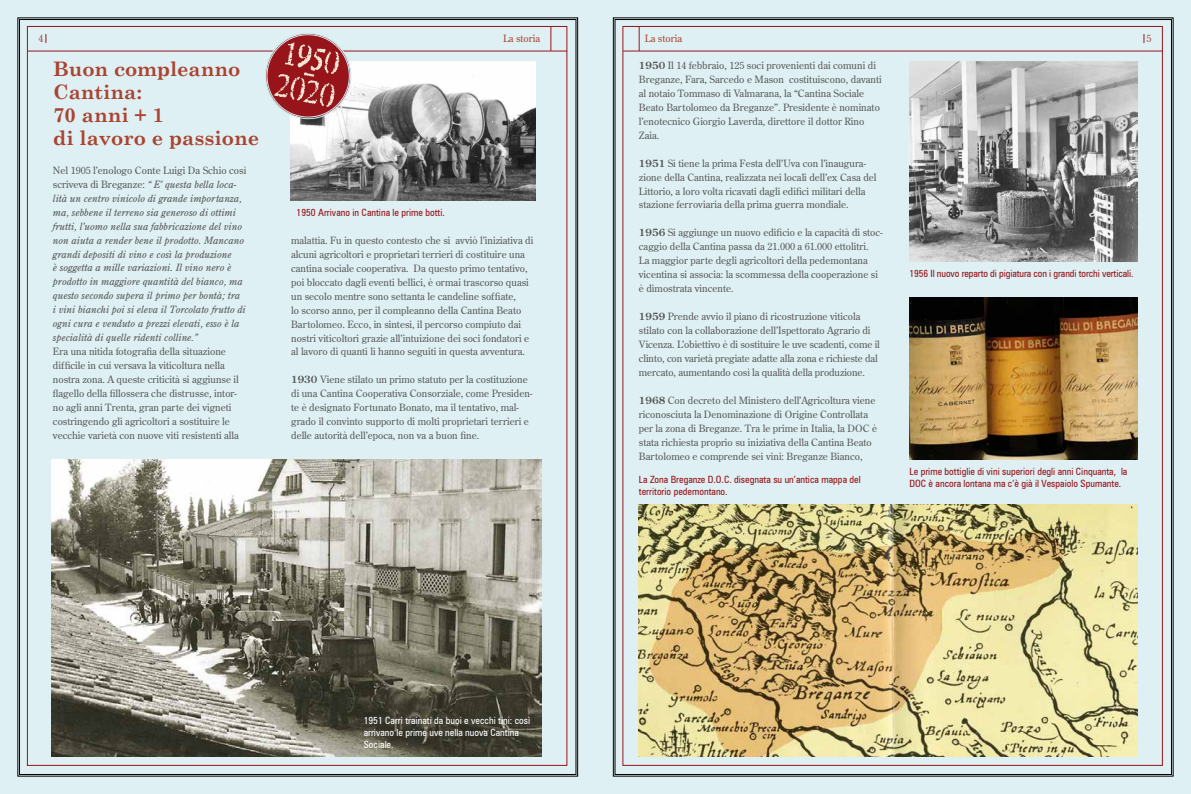
<style>
.page{position:relative;width:1191px;height:794px;background:#fff}
.page>*{position:absolute;margin:0;border:0;box-sizing:border-box;transform-origin:0 0}
.t1{font:700 20px/23px "Century Schoolbook";color:#aa4330}
.t2{font:10px/14px "Century Old Style Std";color:#58585a}
.t3{font:italic 10px/14px "Century Old Style Std";color:#58585a}
.t4{font:condensed 10px/12px "Zurich BT";color:#98141b}
.t5{font:condensed 10px/12px "Zurich BT";color:#fff}
.t6{font:10px "Century Old Style Std";color:#aa4330}
.s1{font-style:normal}
.s2{font-weight:700}
</style>
<div class="page">
<div style="left:595px;top:0;width:596px;height:794px;background:#def0f3"></div>
<svg style="left:613px;top:18px;width:560px;height:758px"></svg>
<hr style="left:623px;top:51px;width:539px;height:1px;background:#98141b">
<svg style="left:639px;top:27px;width:1px;height:24px"></svg>
<div style="left:0;top:0;width:595px;height:794px;background:#def0f3"></div>
<div style="left:18px;top:18px;width:560px;height:758px;background:#def0f3"></div>
<hr style="left:27px;top:51px;width:540px;height:1px;background:#98141b">
<svg style="left:550px;top:27px;width:1px;height:24px"></svg>
<img style="left:291px;top:61px;width:245px;height:139px">
<img style="left:52px;top:459px;width:489px;height:297px">
<img style="left:909px;top:61px;width:228px;height:201px">
<img style="left:639px;top:504px;width:498px;height:252px">
<img style="left:909px;top:297px;width:228px;height:162px">
<svg style="left:266px;top:34px;width:84px;height:84px"></svg>
<div style="left:267px;top:35px;width:82px;height:82px;border:1px solid #cfe9ed;border-radius:50%"></div>
<svg style="left:274px;top:41px;width:67px;height:67px;background:#aa4345"></svg>
<p class="t6" style="left:38px;top:32px;width:6px">4</p>
<h1 class="t1" style="left:53px;top:57px;width:208px">Buon compleanno<br>Cantina:<br>70 anni + 1<br>di lavoro e passione</h1>
<p class="t3" style="left:53px;top:163px;width:195px"><span class="s1">Nel 1905 l’enologo Conte Luigi Da Schio così scriveva di Breganze:</span> “ E’ questa bella loca&shy;lità un centro vinicolo di grande importanza, ma, sebbene il terreno sia generoso di ottimi frutti, l’uomo nella sua fabbricazione del vino non aiuta a render bene il prodotto. Mancano grandi depositi di vino e così la produzione<br>è soggetta a mille variazioni. Il vino nero è prodotto in maggiore quantità del bianco, ma questo secondo supera il primo per bontà; tra<br>i vini bianchi poi si eleva il Torcolato frutto di ogni cura e venduto a prezzi elevati, esso è la specialità di quelle ridenti colline.”</p>
<p class="t2" style="left:53px;top:344px;width:187px">Era una nitida fotografia della situazione difficile in cui versava la viticoltura nella nostra zona. A queste criticità si aggiunse il flagello della fillossera che distrusse, intor&shy;no agli anni Trenta, gran parte dei vigneti costringendo gli agricoltori a sostituire le vecchie varietà con nuove viti resistenti alla</p>
<p class="t6" style="left:503px;top:32px;width:39px">La storia</p>
<p class="t6" style="left:1146px;top:32px;width:6px">5</p>
<p class="t6" style="left:645px;top:32px;width:39px">La storia</p>
<p class="t2" style="left:639px;top:58px;width:244px"><span class="s2">1950</span> Il 14 febbraio, 125 soci provenienti dai comuni di Breganze, Fara, Sarcedo e Mason costituiscono, davanti al notaio Tommaso di Valmarana, la “Cantina Sociale Beato Bartolomeo da Breganze”. Presidente è nominato l’enotecnico Giorgio Laverda, direttore il dottor Rino Zaia.</p>
<p class="t2" style="left:639px;top:156px;width:239px"><span class="s2">1951</span> Si tiene la prima Festa dell’Uva con l’inaugura&shy;zione della Cantina, realizzata nei locali dell’ex Casa del Littorio, a loro volta ricavati dagli edifici militari della stazione ferroviaria della prima guerra mondiale.</p>
<p class="t2" style="left:639px;top:226px;width:245px"><span class="s2">1956</span> Si aggiunge un nuovo edificio e la capacità di stoc&shy;caggio della Cantina passa da 21.000 a 61.000 ettolitri.<br>La maggior parte degli agricoltori della pedemontana vicentina si associa: la scommessa della cooperazione si è dimostrata vincente.</p>
<p class="t2" style="left:639px;top:309px;width:242px"><span class="s2">1959</span> Prende avvio il piano di ricostruzione viticola stilato con la collaborazione dell’Ispettorato Agrario di Vicenza. L’obiettivo è di sostituire le uve scadenti, come il clinto, con varietà pregiate adatte alla zona e richieste dal mercato, aumentando così la qualità della produzione.</p>
<p class="t2" style="left:639px;top:393px;width:240px"><span class="s2">1968</span> Con decreto del Ministero dell’Agricoltura viene riconosciuta la Denominazione di Origine Controllata per la zona di Breganze. Tra le prime in Italia, la DOC è stata richiesta proprio su iniziativa della Cantina Beato Bartolomeo e comprende sei vini: Breganze Bianco,</p>
<p class="t4" style="left:297px;top:206px;width:150px">1950 Arrivano in Cantina le prime botti.</p>
<p class="t2" style="left:291px;top:233px;width:244px">malattia. Fu in questo contesto che si avviò l’iniziativa di alcuni agricoltori e proprietari terrieri di costituire una cantina sociale cooperativa. Da questo primo tentativo, poi bloccato dagli eventi bellici, è ormai trascorso quasi un secolo mentre sono settanta le candeline soffiate,<br>lo scorso anno, per il compleanno della Cantina Beato Bartolomeo. Ecco, in sintesi, il percorso compiuto dai nostri viticoltori grazie all’intuizione dei soci fondatori e al lavoro di quanti li hanno seguiti in questa avventura.</p>
<p class="t2" style="left:291px;top:372px;width:243px"><span class="s2">1930</span> Viene stilato un primo statuto per la costituzione di una Cantina Cooperativa Consorziale, come Presiden&shy;te è designato Fortunato Bonato, ma il tentativo, mal&shy;grado il convinto supporto di molti proprietari terrieri e delle autorità dell’epoca, non va a buon fine.</p>
<p class="t4" style="left:909px;top:267px;width:225px">1956 Il nuovo reparto di pigiatura con i grandi torchi verticali.</p>
<p class="t4" style="left:639px;top:473px;width:223px">La Zona Breganze D.O.C. disegnata su un’antica mappa del territorio pedemontano.</p>
<p class="t4" style="left:909px;top:465px;width:219px">Le prime bottiglie di vini superiori degli anni Cinquanta, la<br>DOC è ancora lontana ma c’è già il Vespaiolo Spumante.</p>
<p class="t5" style="left:364px;top:714px;width:168px">1951 Carri trainati da buoi e vecchi tini: così arrivano le prime uve nella nuova Cantina<br>Sociale.</p>
</div>
